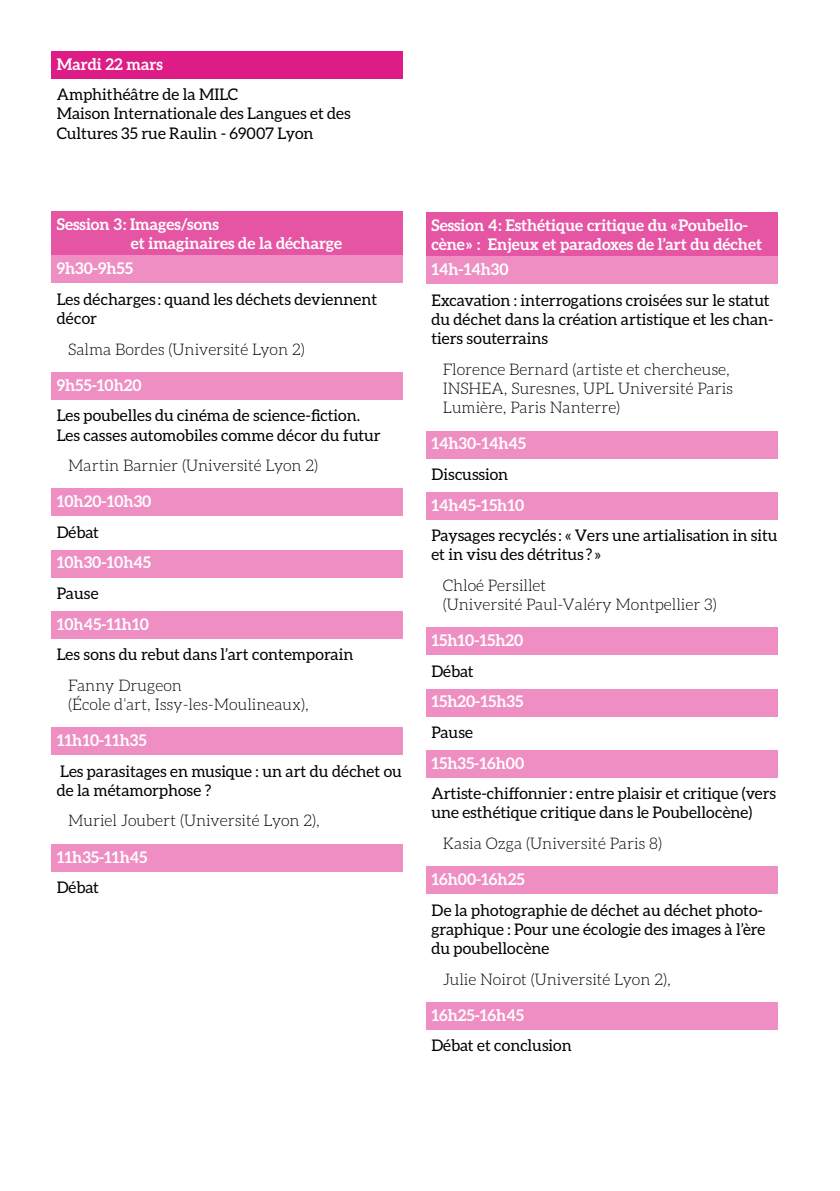
<style>
.page{position:relative;width:840px;height:1191px;background:#fff}
.page>*{position:absolute;margin:0;border:0;box-sizing:border-box;transform-origin:0 0}
.t1{font:16px/19.2px "Aleo";color:#000}
.t2{font:300 16px/19.2px "Aleo";color:#000}
.t3{font:700 16px/19.2px "Aleo";color:#fff}
</style>
<div class="page">
<div style="left:51px;top:51px;width:352px;height:27px;background:#de1c85"></div>
<div style="left:51px;top:212px;width:352px;height:46px;background:#e655a3"></div>
<div style="left:51px;top:256px;width:352px;height:27px;background:#ee8ec2"></div>
<div style="left:51px;top:372px;width:352px;height:27px;background:#ee8ec2"></div>
<div style="left:51px;top:489px;width:352px;height:27px;background:#ee8ec2"></div>
<div style="left:51px;top:550px;width:352px;height:27px;background:#ee8ec2"></div>
<div style="left:51px;top:611px;width:352px;height:27px;background:#ee8ec2"></div>
<div style="left:51px;top:727px;width:352px;height:28px;background:#ee8ec2"></div>
<div style="left:51px;top:844px;width:352px;height:27px;background:#ee8ec2"></div>
<div style="left:425px;top:213px;width:352px;height:46px;background:#e655a3"></div>
<div style="left:425px;top:257px;width:352px;height:27px;background:#ee8ec2"></div>
<div style="left:425px;top:431px;width:352px;height:27px;background:#ee8ec2"></div>
<div style="left:425px;top:492px;width:352px;height:27px;background:#ee8ec2"></div>
<div style="left:425px;top:628px;width:352px;height:27px;background:#ee8ec2"></div>
<div style="left:425px;top:689px;width:352px;height:27px;background:#ee8ec2"></div>
<div style="left:425px;top:750px;width:352px;height:27px;background:#ee8ec2"></div>
<div style="left:425px;top:866px;width:352px;height:27px;background:#ee8ec2"></div>
<div style="left:425px;top:1002px;width:352px;height:27px;background:#ee8ec2"></div>
<p class="t3" style="left:57px;top:54px;width:108px">Mardi 22 mars</p>
<p class="t1" style="left:57px;top:85px;width:295px">Amphithéâtre de la MILC<br>Maison Internationale des Langues et des<br>Cultures 35 rue Raulin - 69007 Lyon</p>
<p class="t3" style="left:131px;top:214px;width:213px;text-indent:-74px">Session 3 : Images/sons<br>et imaginaires de la décharge</p>
<p class="t3" style="left:57px;top:259px;width:78px">9h30-9h55</p>
<p class="t1" style="left:57px;top:289px;width:322px">Les décharges : quand les déchets deviennent décor</p>
<p class="t2" style="left:68px;top:339px;width:238px">Salma Bordes (Université Lyon 2)</p>
<p class="t3" style="left:57px;top:375px;width:86px">9h55-10h20</p>
<p class="t1" style="left:57px;top:406px;width:325px">Les poubelles du cinéma de science-fiction.<br>Les casses automobiles comme décor du futur</p>
<p class="t2" style="left:68px;top:456px;width:251px">Martin Barnier (Université Lyon 2)</p>
<p class="t3" style="left:57px;top:492px;width:96px">10h20-10h30</p>
<p class="t1" style="left:57px;top:522px;width:44px">Débat</p>
<p class="t3" style="left:57px;top:553px;width:96px">10h30-10h45</p>
<p class="t1" style="left:57px;top:583px;width:43px">Pause</p>
<p class="t3" style="left:57px;top:614px;width:94px">10h45-11h10</p>
<p class="t1" style="left:57px;top:644px;width:298px">Les sons du rebut dans l’art contemporain</p>
<p class="t2" style="left:68px;top:675px;width:242px">Fanny Drugeon<br>(École d’art, Issy-les-Moulineaux),</p>
<p class="t3" style="left:57px;top:730px;width:91px">11h10-11h35</p>
<p class="t1" style="left:57px;top:761px;width:346px">Les parasitages en musique : un art du déchet ou de la métamorphose ?</p>
<p class="t2" style="left:68px;top:811px;width:253px">Muriel Joubert (Université Lyon 2),</p>
<p class="t3" style="left:57px;top:847px;width:92px">11h35-11h45</p>
<p class="t1" style="left:57px;top:877px;width:44px">Débat</p>
<p class="t3" style="left:431px;top:215px;width:332px">Session 4 : Esthétique critique du « Poubello&shy;cène » : Enjeux et paradoxes de l’art du déchet</p>
<p class="t3" style="left:431px;top:260px;width:79px">14h-14h30</p>
<p class="t1" style="left:431px;top:290px;width:344px">Excavation : interrogations croisées sur le statut du déchet dans la création artistique et les chan&shy;tiers souterrains</p>
<p class="t2" style="left:442px;top:359px;width:292px">Florence Bernard (artiste et chercheuse,<br>INSHEA, Suresnes, UPL Université Paris<br>Lumière, Paris Nanterre)</p>
<p class="t3" style="left:431px;top:434px;width:96px">14h30-14h45</p>
<p class="t1" style="left:431px;top:464px;width:78px">Discussion</p>
<p class="t3" style="left:431px;top:495px;width:94px">14h45-15h10</p>
<p class="t1" style="left:431px;top:525px;width:347px">Paysages recyclés : « Vers une artialisation in situ et in visu des détritus ? »</p>
<p class="t2" style="left:442px;top:575px;width:275px">Chloé Persillet<br>(Université Paul-Valéry Montpellier 3)</p>
<p class="t3" style="left:431px;top:630px;width:93px">15h10-15h20</p>
<p class="t1" style="left:431px;top:661px;width:44px">Débat</p>
<p class="t3" style="left:431px;top:692px;width:93px">15h20-15h35</p>
<p class="t1" style="left:431px;top:722px;width:43px">Pause</p>
<p class="t3" style="left:431px;top:753px;width:94px">15h35-16h00</p>
<p class="t1" style="left:431px;top:783px;width:346px">Artiste-chiffonnier : entre plaisir et critique (vers une esthétique critique dans le Poubellocène)</p>
<p class="t2" style="left:442px;top:833px;width:221px">Kasia Ozga (Université Paris 8)</p>
<p class="t3" style="left:431px;top:869px;width:95px">16h00-16h25</p>
<p class="t1" style="left:431px;top:900px;width:335px">De la photographie de déchet au déchet photo&shy;graphique : Pour une écologie des images à l’ère du poubellocène</p>
<p class="t2" style="left:442px;top:969px;width:229px">Julie Noirot (Université Lyon 2),</p>
<p class="t3" style="left:431px;top:1005px;width:94px">16h25-16h45</p>
<p class="t1" style="left:431px;top:1036px;width:142px">Débat et conclusion</p>
</div>
